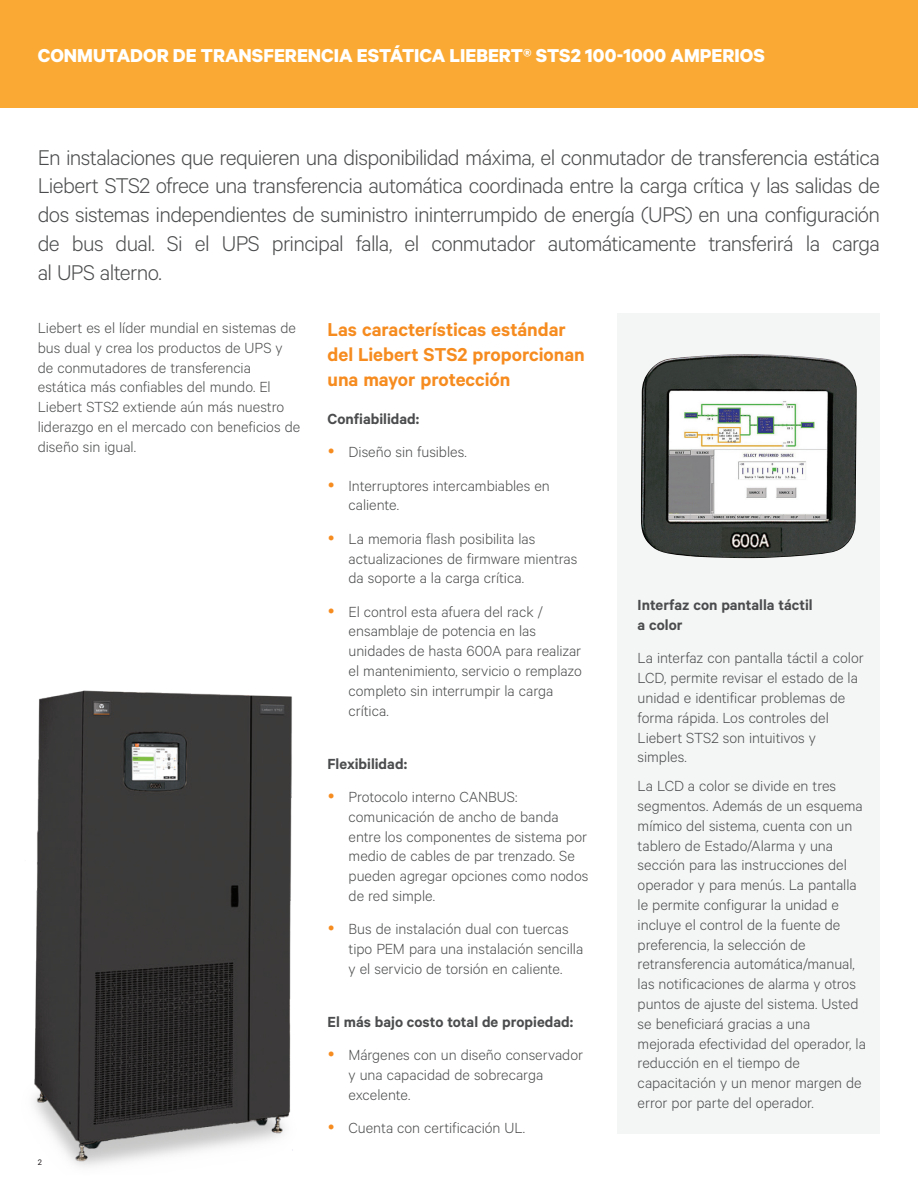
<style>
.page{position:relative;width:918px;height:1188px;background:#fff}
.page>*{position:absolute;margin:0;border:0;box-sizing:border-box;transform-origin:0 0}
.Vertiv_Lead-in{font:300 24px/28.8px "Calibre";letter-spacing:-.03em;color:#4b4c4d;text-align:justify}
.Vertiv_Orange_Main_H{font:600 21px/25.2px "Calibre";color:#f68b1f}
.Vertiv_Header_Small{font:700 21px "Calibre";color:#fff}
.Vertiv_Body_Text{font:300 16.5px/19.8px "Calibre";color:#4b4c4d}
.Vertiv_Heading{font:600 16.5px/19.8px "Calibre";color:#4b4c4d}
.Page_Number_Left{font:9px "Calibre";color:#231f20}
</style>
<div class="page">
<div style="left:0;top:0;width:918px;height:108px;background:#faaa34"></div>
<img style="left:34px;top:690px;width:259px;height:477px">
<div style="left:617px;top:313px;width:263px;height:821px;background:#f4f5f5"></div>
<img style="left:641px;top:354px;width:216px;height:204px">
<p class="Vertiv_Header_Small" style="left:38px;top:43px;width:728px">CONMUTADOR DE TRANSFERENCIA ESTÁTICA LIEBERT® STS2 100-1000 AMPERIOS</p>
<p class="Vertiv_Lead-in" style="left:38px;top:142px;width:844px">En instalaciones que requieren una disponibilidad máxima, el conmutador de transferencia estática Liebert STS2 ofrece una transferencia automática coordinada entre la carga crítica y las salidas de dos sistemas independientes de suministro ininterrumpido de energía (UPS) en una configuración de bus dual. Si el UPS principal falla, el conmutador automáticamente transferirá la carga al UPS alterno.</p>
<p class="Vertiv_Body_Text" style="left:38px;top:317px;width:264px">Liebert es el líder mundial en sistemas de bus dual y crea los productos de UPS y de conmutadores de transferencia estática más confiables del mundo. El Liebert STS2 extiende aún más nuestro liderazgo en el mercado con beneficios de diseño sin igual.</p>
<p class="Page_Number_Left" style="left:38px;top:1157px;width:6px">2</p>
<p class="Vertiv_Orange_Main_H" style="left:328px;top:316px;width:259px">Las características estándar del Liebert STS2 proporcionan una mayor protección</p>
<p class="Vertiv_Heading" style="left:328px;top:409px;width:93px">Confiabilidad:</p>
<p class="Vertiv_Body_Text" style="left:349px;top:442px;width:120px">Diseño sin fusibles.</p>
<p class="Vertiv_Body_Text" style="left:349px;top:475px;width:203px">Interruptores intercambiables en caliente.</p>
<p class="Vertiv_Body_Text" style="left:349px;top:528px;width:230px">La memoria flash posibilita las actualizaciones de firmware mientras da soporte a la carga crítica.</p>
<p class="Vertiv_Body_Text" style="left:349px;top:601px;width:235px">El control esta afuera del rack / ensamblaje de potencia en las unidades de hasta 600A para realizar el mantenimiento, servicio o remplazo completo sin interrumpir la carga crítica.</p>
<p class="Vertiv_Heading" style="left:328px;top:753px;width:81px">Flexibilidad:</p>
<p class="Vertiv_Body_Text" style="left:349px;top:786px;width:241px">Protocolo interno CANBUS: comunicación de ancho de banda entre los componentes de sistema por medio de cables de par trenzado. Se pueden agregar opciones como nodos de red simple.</p>
<p class="Vertiv_Body_Text" style="left:349px;top:919px;width:236px">Bus de instalación dual con tuercas tipo PEM para una instalación sencilla y el servicio de torsión en caliente.</p>
<p class="Vertiv_Heading" style="left:328px;top:1012px;width:247px">El más bajo costo total de propiedad:</p>
<p class="Vertiv_Body_Text" style="left:349px;top:1045px;width:236px">Márgenes con un diseño conservador y una capacidad de sobrecarga excelente.</p>
<p class="Vertiv_Body_Text" style="left:349px;top:1117px;width:178px">Cuenta con certificación UL.</p>
<p class="Vertiv_Heading" style="left:638px;top:595px;width:177px">Interfaz con pantalla táctil a color</p>
<p class="Vertiv_Body_Text" style="left:638px;top:648px;width:228px">La interfaz con pantalla táctil a color<br>LCD, permite revisar el estado de la unidad e identificar problemas de forma rápida. Los controles del<br>Liebert STS2 son intuitivos y simples.</p>
<p class="Vertiv_Body_Text" style="left:638px;top:776px;width:230px">La LCD a color se divide en tres segmentos. Además de un esquema mímico del sistema, cuenta con un tablero de Estado/Alarma y una sección para las instrucciones del operador y para menús. La pantalla le permite configurar la unidad e incluye el control de la fuente de preferencia, la selección de retransferencia automática/manual, las notificaciones de alarma y otros puntos de ajuste del sistema. Usted se beneficiará gracias a una mejorada efectividad del operador, la reducción en el tiempo de capacitación y un menor margen de error por parte del operador.</p>
</div>
